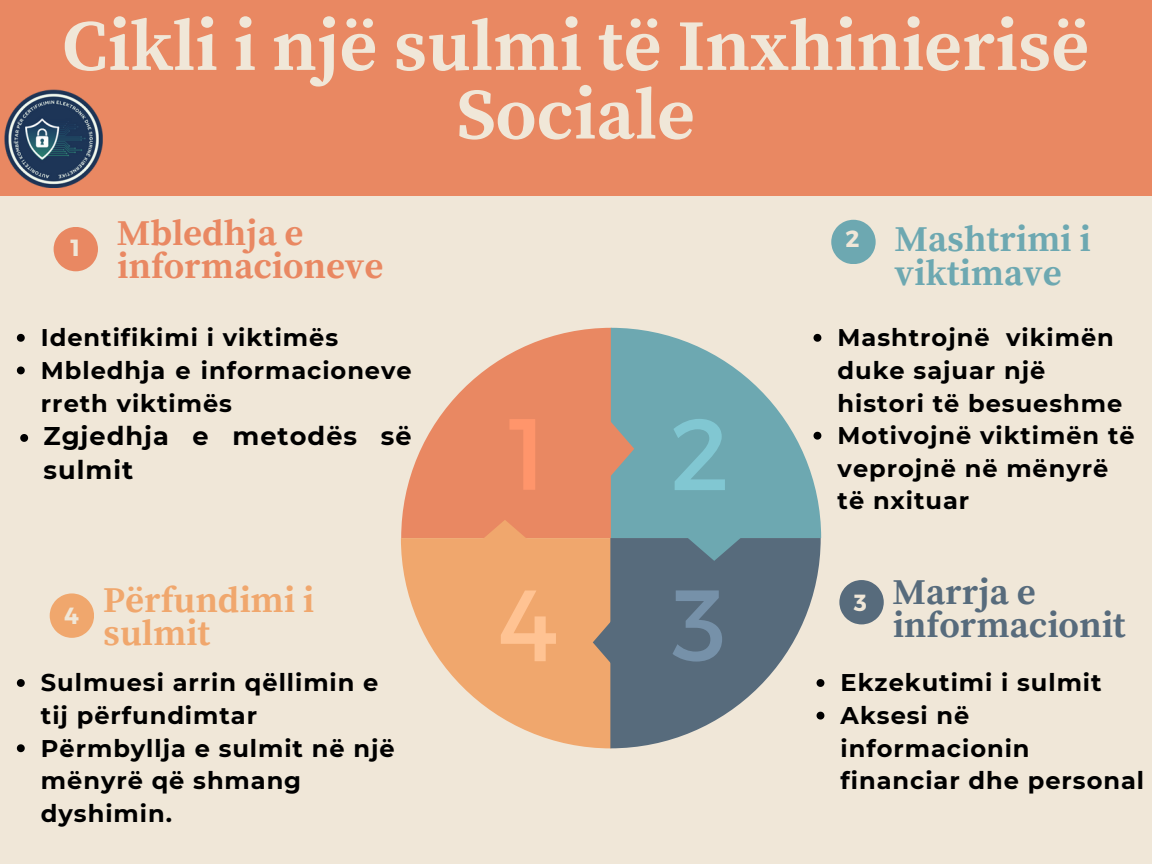
<style>
.page{position:relative;width:1152px;height:864px;background:#f0e7d8}
.page>*{position:absolute;margin:0;border:0;box-sizing:border-box;transform-origin:0 0}
.t1{font:101.1px "Montserrat";color:#ff956b}
.t2{font:101.1px "Montserrat";color:#81c7d2}
.t3{font:101.1px "Montserrat";color:#ffc393}
.t4{font:101.1px "Montserrat";color:#7691a9}
.t5{font:700 72.45px/68.7px "Source Serif Pro";color:#f0e7d8;text-align:center}
.t6{font:700 36.3px/33.8px "Source Serif Pro";color:#e98862}
.t7{font:700 36.3px/33.8px "Source Serif Pro";color:#576b7c}
.t8{font:700 36.3px/33.8px "Source Serif Pro";color:#6da8b1}
.t9{font:700 36.3px/33.8px "Source Serif Pro";color:#f0a76d}
.t10{font:700 25.65px/33.8px "Montserrat";letter-spacing:.04em;color:#000}
.t11{font:700 24.15px/32.7px "Montserrat";letter-spacing:.04em;color:#000}
.t12{font:700 23.4px "Montserrat";color:#f0e7d8}
</style>
<div class="page">
<svg style="left:401px;top:328px;width:210px;height:210px;fill:#e98862"></svg>
<svg style="left:611px;top:328px;width:210px;height:210px;fill:#6da8b1"></svg>
<svg style="left:401px;top:538px;width:209px;height:210px;fill:#f0a76d"></svg>
<svg style="left:610px;top:538px;width:211px;height:210px;fill:#576b7c"></svg>
<svg style="left:608px;top:418px;width:26px;height:62px;background:#ab9789"></svg>
<svg style="left:683px;top:534px;width:62px;height:27px;background:#628a96"></svg>
<svg style="left:593px;top:612px;width:26px;height:61px;background:#9a8575"></svg>
<svg style="left:474px;top:520px;width:62px;height:26px;background:#ec9868"></svg>
<div style="left:0;top:0;width:1152px;height:195px;background:#e98862"></div>
<svg style="left:17px;top:334px;width:8px;height:8px"></svg>
<svg style="left:17px;top:367px;width:8px;height:7px"></svg>
<svg style="left:20px;top:434px;width:8px;height:8px"></svg>
<svg style="left:54px;top:227px;width:44px;height:44px"></svg>
<svg style="left:814px;top:334px;width:7px;height:8px"></svg>
<svg style="left:814px;top:432px;width:7px;height:8px"></svg>
<svg style="left:831px;top:220px;width:45px;height:44px"></svg>
<svg style="left:17px;top:679px;width:8px;height:8px"></svg>
<svg style="left:17px;top:744px;width:8px;height:8px"></svg>
<svg style="left:50px;top:593px;width:44px;height:45px"></svg>
<svg style="left:817px;top:679px;width:7px;height:8px"></svg>
<svg style="left:817px;top:712px;width:7px;height:8px"></svg>
<svg style="left:839px;top:580px;width:45px;height:44px"></svg>
<img style="left:5px;top:90px;width:97px;height:97px">
<p class="t5" style="left:63px;top:14px;width:1028px">Cikli i një sulmi të Inxhinierisë<br>Sociale</p>
<p class="t12" style="left:71px;top:232px;width:11px">1</p>
<p class="t6" style="left:117px;top:217px;width:268px">Mbledhja e informacioneve</p>
<h2 class="t11" style="left:41px;top:321px;width:299px">Identifikimi i viktimës</h2>
<p class="t11" style="left:41px;top:354px;width:372px">Mbledhja e informacioneve rreth viktimës</p>
<h2 class="t10" style="left:44px;top:419px;width:370px">Zgjedhja e metodës së sulmit</h2>
<p class="t12" style="left:64px;top:601px;width:16px">4</p>
<p class="t9" style="left:103px;top:584px;width:212px">Përfundimi i sulmit</p>
<p class="t11" style="left:41px;top:666px;width:339px">Sulmuesi arrin qëllimin e tij përfundimtar</p>
<p class="t11" style="left:41px;top:732px;width:355px">Përmbyllja e sulmit në një mënyrë që shmang dyshimin.</p>
<p class="t1" style="left:508px;top:388px;width:41px">1</p>
<h1 class="t2" style="left:670px;top:388px;width:61px">2</h1>
<p class="t3" style="left:498px;top:560px;width:62px">4</p>
<p class="t4" style="left:672px;top:559px;width:56px">3</p>
<p class="t12" style="left:846px;top:224px;width:16px">2</p>
<p class="t8" style="left:895px;top:224px;width:197px">Mashtrimi i viktimave</p>
<p class="t11" style="left:838px;top:321px;width:286px">Mashtrojnë vikimën duke sajuar një histori të besueshme</p>
<p class="t11" style="left:838px;top:419px;width:299px">Motivojnë viktimën të veprojnë në mënyrë të nxituar</p>
<p class="t12" style="left:854px;top:588px;width:15px">3</p>
<p class="t7" style="left:893px;top:576px;width:234px">Marrja e informacionit</p>
<p class="t11" style="left:841px;top:666px;width:262px">Ekzekutimi i sulmit</p>
<p class="t11" style="left:841px;top:699px;width:305px">Aksesi në informacionin financiar dhe personal</p>
</div>
